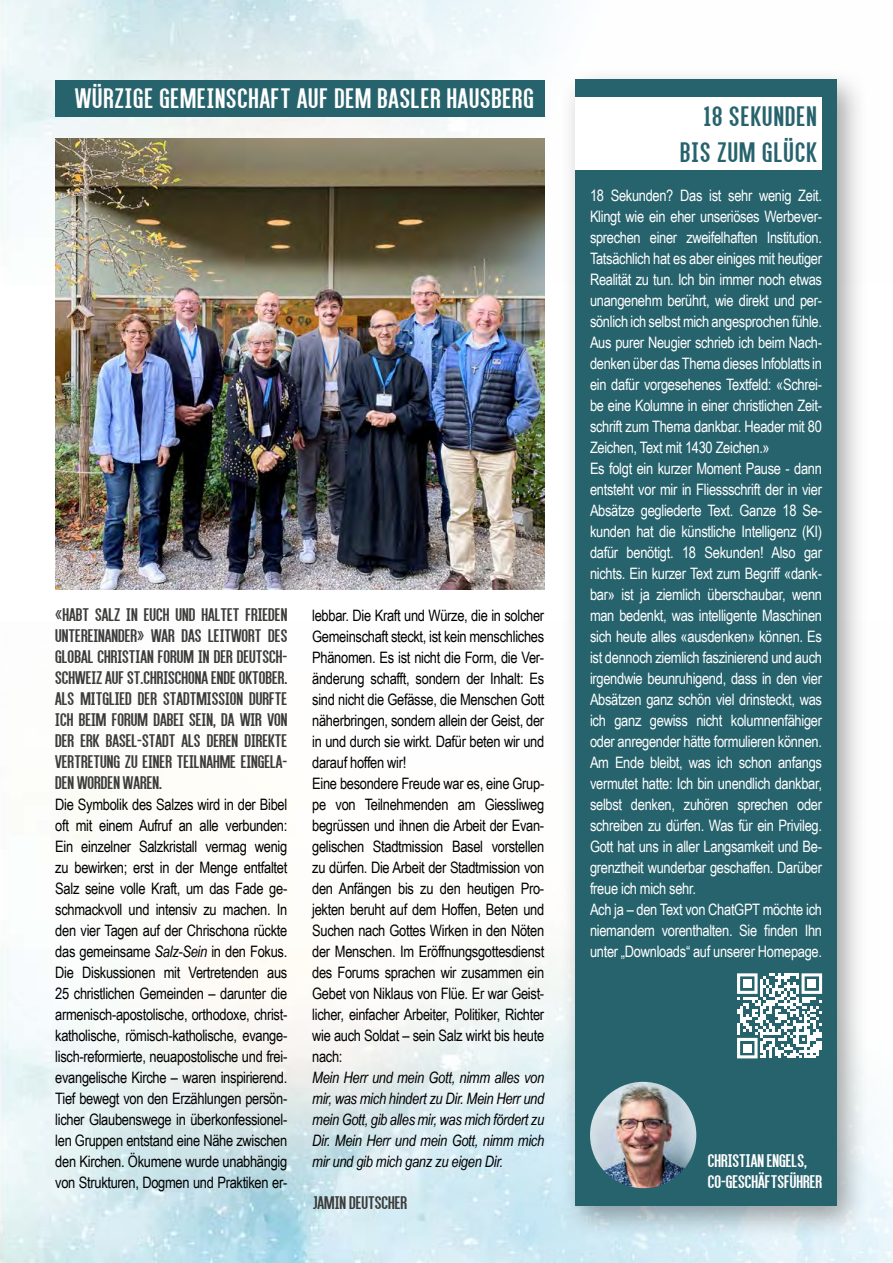
<style>
.page{position:relative;width:893px;height:1263px;background:#fff}
.page>*{position:absolute;margin:0;border:0;box-sizing:border-box;transform-origin:0 0}
.t1{font:30px "Alegre Sans";letter-spacing:.03em;color:#fff}
.t2{font:30px/36px "Alegre Sans";letter-spacing:.04em;color:#27636d;text-align:right}
.t3{font:19.5px/21px "Alegre Sans";color:#3c3c3b;text-align:justify}
.t4{font:19.5px/21px "Alegre Sans";color:#fff}
.t5{font:15.75px/21px "Arial Narrow";letter-spacing:-.02em;color:#000;text-align:justify}
.t6{font:15.75px/21px "Arial Narrow";letter-spacing:-.02em;color:#fff}
.t7{font:italic 15.75px/21px "Arial Narrow";letter-spacing:-.02em;color:#000;text-align:justify}
.s1{font-style:italic}
</style>
<div class="page">
<img style="left:0;top:766px;width:893px;height:497px">
<img style="left:0;top:0;width:556px;height:285px">
<div style="left:560px;top:66px;width:309px;height:1174px;background:#000;opacity:.35"></div>
<div style="left:575px;top:80px;width:262px;height:1126px;background:#27636d"></div>
<div style="left:575px;top:97px;width:247px;height:37px;background:#fff"></div>
<img style="left:590px;top:1082px;width:106px;height:106px;border-radius:53px">
<div style="left:55px;top:80px;width:489px;height:36px;background:#27636d"></div>
<img style="left:55px;top:138px;width:489px;height:451px">
<div style="left:575px;top:133px;width:247px;height:37px;background:#fff"></div>
<svg style="left:737px;top:973px;width:86px;height:86px"></svg>
<div style="left:743px;top:979px;width:9px;height:9px;background:#fff"></div>
<div style="left:807px;top:979px;width:9px;height:9px;background:#fff"></div>
<div style="left:743px;top:1044px;width:9px;height:8px;background:#fff"></div>
<h1 class="t1" style="left:75px;top:80px;width:460px">WÜRZIGE GEMEINSCHAFT AUF DEM BASLER HAUSBERG</h1>
<p class="t3" style="left:55px;top:603px;width:234px">«HABT SALZ IN EUCH UND HALTET FRIEDEN UNTEREINANDER» WAR DAS LEITWORT DES GLOBAL CHRISTIAN FORUM IN DER DEUTSCH-SCHWEIZ AUF ST.CHRISCHONA ENDE OKTOBER.<br>ALS MITGLIED DER STADTMISSION DURFTE ICH BEIM FORUM DABEI SEIN, DA WIR VON DER ERK BASEL-STADT ALS DEREN DIREKTE VERTRETUNG ZU EINER TEILNAHME EINGELA-DEN WORDEN WAREN.</p>
<p class="t5" style="left:55px;top:793px;width:234px">Die Symbolik des Salzes wird in der Bibel oft mit einem Aufruf an alle verbunden:<br>Ein einzelner Salzkristall vermag wenig zu bewirken; erst in der Menge entfaltet Salz seine volle Kraft, um das Fade ge&shy;schmackvoll und intensiv zu machen. In den vier Tagen auf der Chrischona rückte das gemeinsame <span class="s1">Salz-Sein</span> in den Fokus.<br>Die Diskussionen mit Vertretenden aus 25 christlichen Gemeinden – darunter die armenisch-apostolische, orthodoxe, christ&shy;katholische, römisch-katholische, evange&shy;lisch-reformierte, neuapostolische und frei&shy;evangelische Kirche – waren inspirierend.<br>Tief bewegt von den Erzählungen persön&shy;licher Glaubenswege in überkonfessionel&shy;len Gruppen entstand eine Nähe zwischen den Kirchen. Ökumene wurde unabhängig von Strukturen, Dogmen und Praktiken er-</p>
<p class="t5" style="left:312px;top:604px;width:234px;text-align:left">lebbar. Die Kraft und Würze, die in solcher Gemeinschaft steckt, ist kein menschliches Phänomen. Es ist nicht die Form, die Ver&shy;änderung schafft, sondern der Inhalt: Es sind nicht die Gefässe, die Menschen Gott näherbringen, sondern allein der Geist, der in und durch sie wirkt. Dafür beten wir und darauf hoffen wir!<br>Eine besondere Freude war es, eine Grup&shy;pe von Teilnehmenden am Giessliweg begrüssen und ihnen die Arbeit der Evan&shy;gelischen Stadtmission Basel vorstellen zu dürfen. Die Arbeit der Stadtmission von den Anfängen bis zu den heutigen Pro&shy;jekten beruht auf dem Hoffen, Beten und Suchen nach Gottes Wirken in den Nöten der Menschen. Im Eröffnungsgottesdienst des Forums sprachen wir zusammen ein Gebet von Niklaus von Flüe. Er war Geist&shy;licher, einfacher Arbeiter, Politiker, Richter wie auch Soldat – sein Salz wirkt bis heute nach:</p>
<p class="t7" style="left:312px;top:1066px;width:234px">Mein Herr und mein Gott, nimm alles von mir, was mich hindert zu Dir. Mein Herr und mein Gott, gib alles mir, was mich fördert zu Dir. Mein Herr und mein Gott, nimm mich mir und gib mich ganz zu eigen Dir.</p>
<p class="t3" style="left:313px;top:1191px;width:96px">JAMIN DEUTSCHER</p>
<h1 class="t2" style="left:680px;top:97px;width:138px">18 SEKUNDEN<br>BIS ZUM GLÜCK</h1>
<p class="t6" style="left:590px;top:184px;width:234px">18 Sekunden? Das ist sehr wenig Zeit.<br>Klingt wie ein eher unseriöses Werbever&shy;sprechen einer zweifelhaften Institution.<br>Tatsächlich hat es aber einiges mit heutiger Realität zu tun. Ich bin immer noch etwas unangenehm berührt, wie direkt und per&shy;sönlich ich selbst mich angesprochen fühle.<br>Aus purer Neugier schrieb ich beim Nach&shy;denken über das Thema dieses Infoblatts in ein dafür vorgesehenes Textfeld: «Schrei&shy;be eine Kolumne in einer christlichen Zeit&shy;schrift zum Thema dankbar. Header mit 80<br>Zeichen, Text mit 1430 Zeichen.»<br>Es folgt ein kurzer Moment Pause - dann entsteht vor mir in Fliessschrift der in vier Absätze gegliederte Text. Ganze 18 Se&shy;kunden hat die künstliche Intelligenz (KI) dafür benötigt. 18 Sekunden! Also gar nichts. Ein kurzer Text zum Begriff «dank&shy;bar» ist ja ziemlich überschaubar, wenn man bedenkt, was intelligente Maschinen sich heute alles «ausdenken» können. Es ist dennoch ziemlich faszinierend und auch irgendwie beunruhigend, dass in den vier Absätzen ganz schön viel drinsteckt, was ich ganz gewiss nicht kolumnenfähiger oder anregender hätte formulieren können.<br>Am Ende bleibt, was ich schon anfangs vermutet hatte: Ich bin unendlich dankbar, selbst denken, zuhören sprechen oder schreiben zu dürfen. Was für ein Privileg.<br>Gott hat uns in aller Langsamkeit und Be&shy;grenztheit wunderbar geschaffen. Darüber freue ich mich sehr.<br>Ach ja – den Text von ChatGPT möchte ich niemandem vorenthalten. Sie finden Ihn unter „Downloads“ auf unserer Homepage.</p>
<p class="t4" style="left:708px;top:1149px;width:116px">CHRISTIAN ENGELS,<br>CO-GESCHÄFTSFÜHRER</p>
</div>
